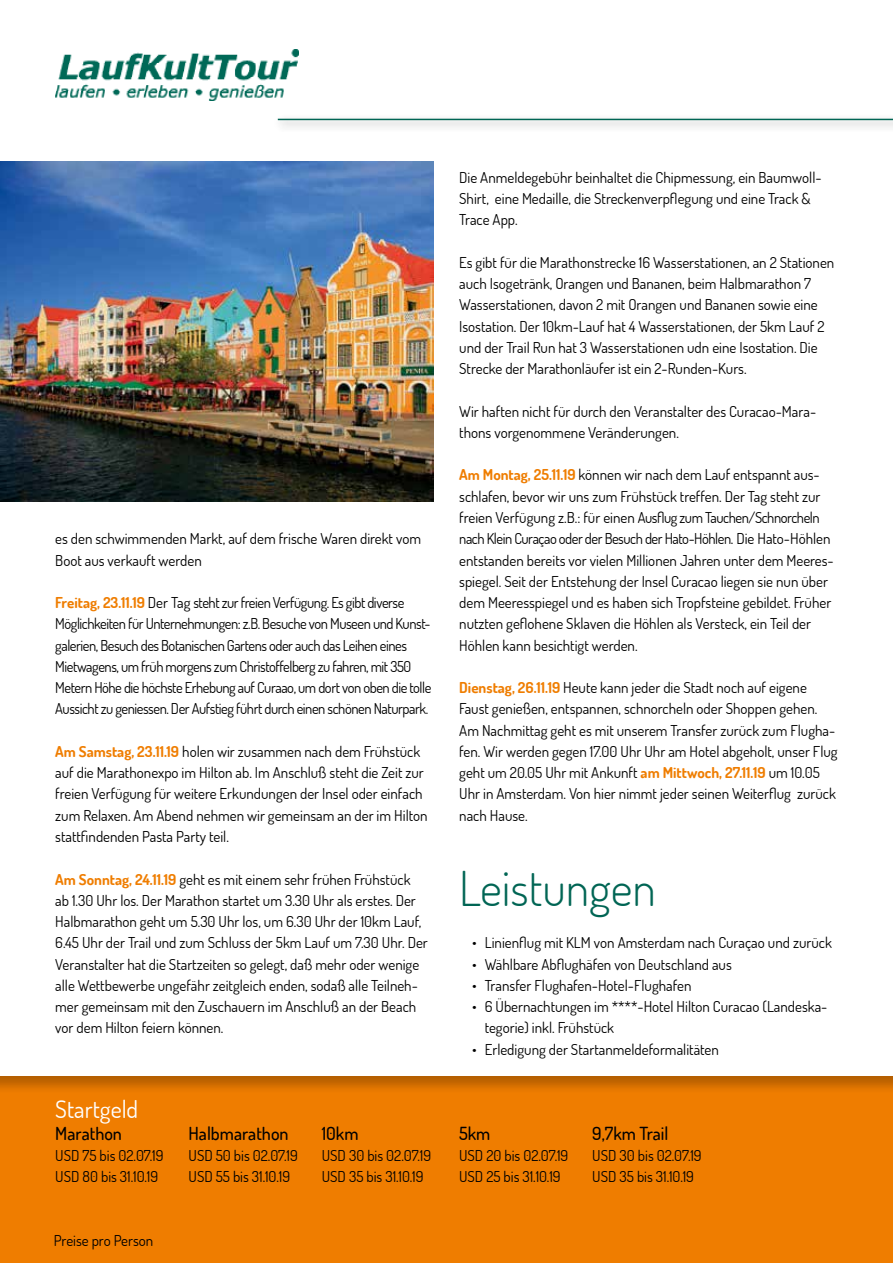
<style>
.page{position:relative;width:893px;height:1263px;background:#fff}
.page>*{position:absolute;margin:0;border:0;box-sizing:border-box;transform-origin:0 0}
.t1{font:300 48px "Dosis";color:#006554}
.t2{font:24px "Dosis";color:#fff}
.t3{font:500 18px "Dosis";color:#000}
.t4{font:15px/21.3px "Dosis";color:#000}
.t5{font:15px/21.3px "Dosis";letter-spacing:-.03em;color:#000}
.s1{font-weight:700;color:#ef7d00}
</style>
<div class="page">
<div style="left:0;top:1073px;width:893px;height:190px;background:#000;opacity:.25"></div>
<img style="left:55px;top:50px;width:243px;height:51px">
<img style="left:0;top:162px;width:434px;height:340px">
<div style="left:271px;top:113px;width:622px;height:20px;background:#000;opacity:.5"></div>
<hr style="left:278px;top:119px;width:615px;height:1px;background:#006554">
<p class="t4" style="left:55px;top:528px;width:367px">es den schwimmenden Markt, auf dem frische Waren direkt vom<br>Boot aus verkauft werden</p>
<p class="t5" style="left:55px;top:591px;width:378px"><span class="s1">Freitag, 23.11.19</span> Der Tag steht zur freien Verfügung. Es gibt diverse Möglichkeiten für Unternehmungen: z.B. Besuche von Museen und Kunst&shy;galerien, Besuch des Botanischen Gartens oder auch das Leihen eines Mietwagens, um früh morgens zum Christoffelberg zu fahren, mit 350<br>Metern Höhe die höchste Erhebung auf Curaao, um dort von oben die tolle Aussicht zu geniessen. Der Aufstieg führt durch einen schönen Naturpark.</p>
<p class="t4" style="left:55px;top:740px;width:374px"><span class="s1">Am Samstag, 23.11.19</span> holen wir zusammen nach dem Frühstück auf die Marathonexpo im Hilton ab. Im Anschluß steht die Zeit zur freien Verfügung für weitere Erkundungen der Insel oder einfach zum Relaxen. Am Abend nehmen wir gemeinsam an der im Hilton stattfindenden Pasta Party teil.</p>
<p class="t4" style="left:55px;top:868px;width:374px"><span class="s1">Am Sonntag, 24.11.19</span> geht es mit einem sehr frühen Frühstück ab 1.30 Uhr los. Der Marathon startet um 3.30 Uhr als erstes. Der Halbmarathon geht um 5.30 Uhr los, um 6.30 Uhr der 10km Lauf, 6.45 Uhr der Trail und zum Schluss der 5km Lauf um 7.30 Uhr. Der Veranstalter hat die Startzeiten so gelegt, daß mehr oder wenige alle Wettbewerbe ungefähr zeitgleich enden, sodaß alle Teilneh&shy;mer gemeinsam mit den Zuschauern im Anschluß an der Beach vor dem Hilton feiern können.</p>
<h2 class="t2" style="left:55px;top:1094px;width:84px">Startgeld</h2>
<p class="t3" style="left:55px;top:1121px;width:68px">Marathon</p>
<p class="t4" style="left:55px;top:1144px;width:110px">USD 75 bis 02.07.19<br>USD 80 bis 31.10.19</p>
<p class="t4" style="left:54px;top:1229px;width:101px">Preise pro Person</p>
<p class="t3" style="left:189px;top:1121px;width:102px">Halbmarathon</p>
<p class="t4" style="left:189px;top:1144px;width:111px">USD 50 bis 02.07.19<br>USD 55 bis 31.10.19</p>
<p class="t3" style="left:322px;top:1121px;width:38px">10km</p>
<p class="t4" style="left:322px;top:1144px;width:111px">USD 30 bis 02.07.19<br>USD 35 bis 31.10.19</p>
<p class="t4" style="left:459px;top:166px;width:364px">Die Anmeldegebühr beinhaltet die Chipmessung, ein Baumwoll-<br>Shirt, eine Medaille, die Streckenverpflegung und eine Track &amp;<br>Trace App.</p>
<p class="t4" style="left:459px;top:251px;width:377px">Es gibt für die Marathonstrecke 16 Wasserstationen, an 2 Stationen auch Isogetränk, Orangen und Bananen, beim Halbmarathon 7<br>Wasserstationen, davon 2 mit Orangen und Bananen sowie eine Isostation. Der 10km-Lauf hat 4 Wasserstationen, der 5km Lauf 2 und der Trail Run hat 3 Wasserstationen udn eine Isostation. Die Strecke der Marathonläufer ist ein 2-Runden-Kurs.</p>
<p class="t4" style="left:459px;top:400px;width:358px">Wir haften nicht für durch den Veranstalter des Curacao-Mara&shy;thons vorgenommene Veränderungen.</p>
<p class="t4" style="left:459px;top:464px;width:376px"><span class="s1">Am Montag, 25.11.19</span> können wir nach dem Lauf entspannt aus&shy;schlafen, bevor wir uns zum Frühstück treffen. Der Tag steht zur freien Verfügung z.B.: für einen Ausflug zum Tauchen/Schnorcheln nach Klein Curaçao oder der Besuch der Hato-Höhlen. Die Hato-Höhlen entstanden bereits vor vielen Millionen Jahren unter dem Meeres&shy;spiegel. Seit der Entstehung der Insel Curacao liegen sie nun über dem Meeresspiegel und es haben sich Tropfsteine gebildet. Früher nutzten geflohene Sklaven die Höhlen als Versteck, ein Teil der Höhlen kann besichtigt werden.</p>
<p class="t4" style="left:459px;top:677px;width:380px"><span class="s1">Dienstag, 26.11.19</span> Heute kann jeder die Stadt noch auf eigene Faust genießen, entspannen, schnorcheln oder Shoppen gehen.<br>Am Nachmittag geht es mit unserem Transfer zurück zum Flugha&shy;fen. Wir werden gegen 17.00 Uhr Uhr am Hotel abgeholt, unser Flug geht um 20.05 Uhr mit Ankunft <span class="s1">am Mittwoch, 27.11.19</span> um 10.05<br>Uhr in Amsterdam. Von hier nimmt jeder seinen Weiterflug zurück nach Hause.</p>
<h1 class="t1" style="left:459px;top:856px;width:198px">Leistungen</h1>
<p class="t4" style="left:472px;top:932px;width:361px">• Linienflug mit KLM von Amsterdam nach Curaçao und zurück</p>
<p class="t4" style="left:472px;top:953px;width:261px">• Wählbare Abflughäfen von Deutschland aus</p>
<p class="t4" style="left:472px;top:974px;width:221px">• Transfer Flughafen-Hotel-Flughafen</p>
<p class="t4" style="left:485px;top:995px;width:344px;text-indent:-13px">• 6 Übernachtungen im ****-Hotel Hilton Curacao (Landeska&shy;tegorie) inkl. Frühstück</p>
<p class="t4" style="left:472px;top:1038px;width:248px">• Erledigung der Startanmeldeformalitäten</p>
<p class="t3" style="left:459px;top:1121px;width:33px">5km</p>
<p class="t4" style="left:459px;top:1144px;width:111px">USD 20 bis 02.07.19<br>USD 25 bis 31.10.19</p>
<p class="t3" style="left:592px;top:1121px;width:78px">9,7km Trail</p>
<p class="t4" style="left:592px;top:1144px;width:111px">USD 30 bis 02.07.19<br>USD 35 bis 31.10.19</p>
</div>
